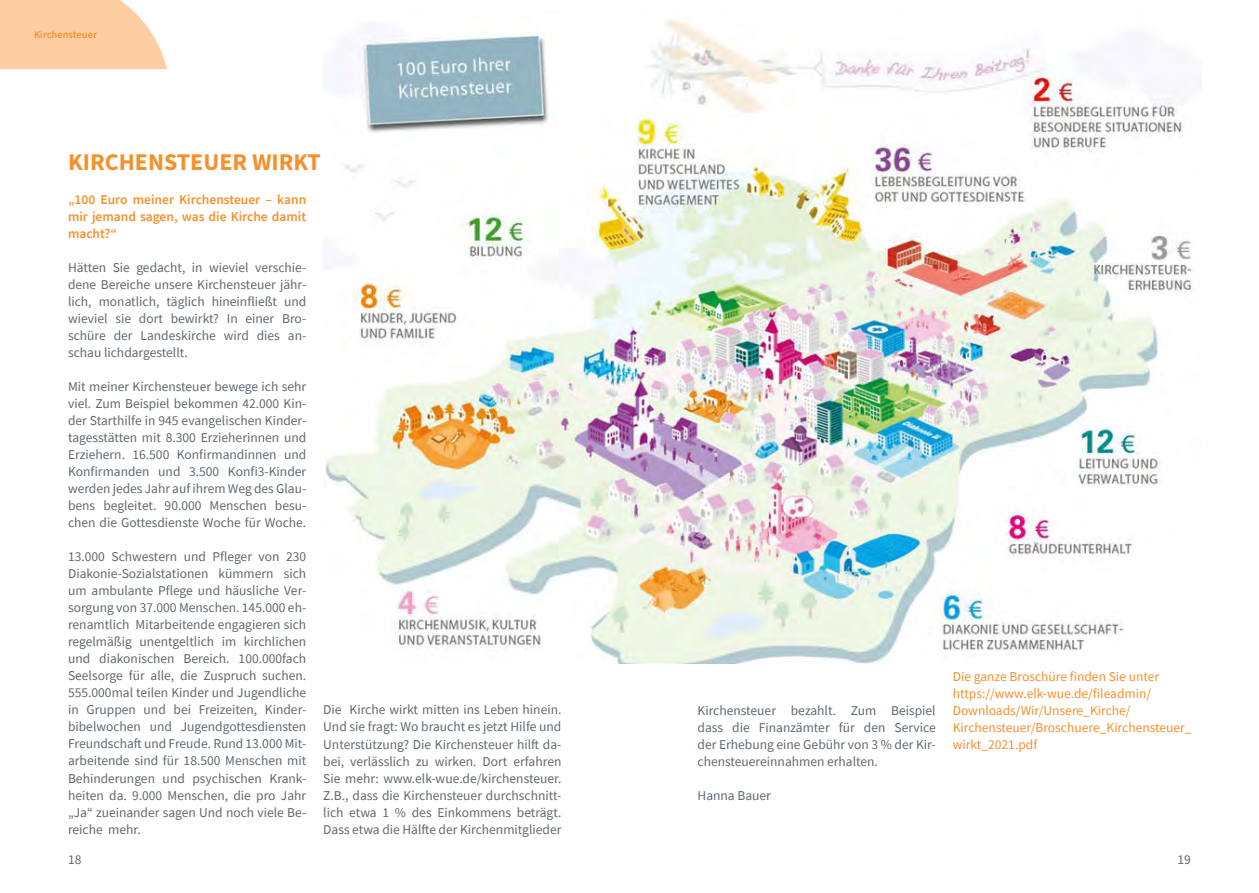
<style>
.page{position:relative;width:1259px;height:893px;background:#fff}
.page>*{position:absolute;margin:0;border:0;box-sizing:border-box;transform-origin:0 0}
.t1{font:700 24px "Source Sans Pro";color:#f6902c}
.t2{font:13.5px/17px "Source Sans Pro";color:#5f696f;text-align:justify}
.t3{font:13.5px/17px "Source Sans Pro";color:#f6902c}
.t4{font:600 13.5px/17px "Source Sans Pro";color:#f6902c;text-align:justify}
.t5{font:13.5px "Source Sans Variable";color:#5f696f}
.t6{font:10.5px "Source Sans Variable";color:#f6902c}
</style>
<div class="page">
<svg style="left:0;top:0;width:167px;height:68px;background:#fcd3ab"></svg>
<img style="left:323px;top:20px;width:878px;height:643px">
<p class="t6" style="left:34px;top:28px;width:64px">Kirchensteuer</p>
<h1 class="t1" style="left:68px;top:146px;width:254px">KIRCHENSTEUER WIRKT</h1>
<p class="t4" style="left:68px;top:191px;width:240px">„100 Euro meiner Kirchensteuer – kann mir jemand sagen, was die Kirche damit macht?“</p>
<p class="t2" style="left:68px;top:259px;width:240px">Hätten Sie gedacht, in wieviel verschie&shy;dene Bereiche unsere Kirchensteuer jähr&shy;lich, monatlich, täglich hineinfließt und wieviel sie dort bewirkt? In einer Bro&shy;schüre der Landeskirche wird dies an&shy;schau lichdargestellt.</p>
<p class="t2" style="left:68px;top:378px;width:240px">Mit meiner Kirchensteuer bewege ich sehr viel. Zum Beispiel bekommen 42.000 Kin&shy;der Starthilfe in 945 evangelischen Kinder&shy;tagesstätten mit 8.300 Erzieherinnen und Erziehern. 16.500 Konfirmandinnen und Konfirmanden und 3.500 Konfi3-Kinder werden jedes Jahr auf ihrem Weg des Glau&shy;bens begleitet. 90.000 Menschen besu&shy;chen die Gottesdienste Woche für Woche.</p>
<p class="t2" style="left:68px;top:548px;width:240px">13.000 Schwestern und Pfleger von 230<br>Diakonie-Sozialstationen kümmern sich um ambulante Pflege und häusliche Ver&shy;sorgung von 37.000 Menschen. 145.000 eh&shy;renamtlich Mitarbeitende engagieren sich regelmäßig unentgeltlich im kirchlichen und diakonischen Bereich. 100.000fach Seelsorge für alle, die Zuspruch suchen.<br>555.000mal teilen Kinder und Jugendliche in Gruppen und bei Freizeiten, Kinder&shy;bibelwochen und Jugendgottesdiensten Freundschaft und Freude. Rund 13.000 Mit&shy;arbeitende sind für 18.500 Menschen mit Behinderungen und psychischen Krank&shy;heiten da. 9.000 Menschen, die pro Jahr „Ja“ zueinander sagen Und noch viele Be&shy;reiche mehr.</p>
<p class="t2" style="left:323px;top:701px;width:240px">Die Kirche wirkt mitten ins Leben hinein.<br>Und sie fragt: Wo braucht es jetzt Hilfe und Unterstützung? Die Kirchensteuer hilft da&shy;bei, verlässlich zu wirken. Dort erfahren Sie mehr: www.elk-wue.de/kirchensteuer.<br>Z.B., dass die Kirchensteuer durchschnitt&shy;lich etwa 1 % des Einkommens beträgt.<br>Dass etwa die Hälfte der Kirchenmitglieder</p>
<p class="t2" style="left:697px;top:701px;width:240px">Kirchensteuer bezahlt. Zum Beispiel dass die Finanzämter für den Service der Erhebung eine Gebühr von 3 % der Kir&shy;chensteuereinnahmen erhalten.</p>
<p class="t2" style="left:697px;top:786px;width:75px">Hanna Bauer</p>
<p class="t3" style="left:952px;top:668px;width:240px">Die ganze Broschüre finden Sie unter https://www.elk-wue.de/fileadmin/ Downloads/Wir/Unsere_Kirche/ Kirchensteuer/Broschuere_Kirchensteuer_ wirkt_2021.pdf</p>
<p class="t5" style="left:68px;top:851px;width:15px">18</p>
<p class="t5" style="left:1177px;top:851px;width:15px">19</p>
</div>
